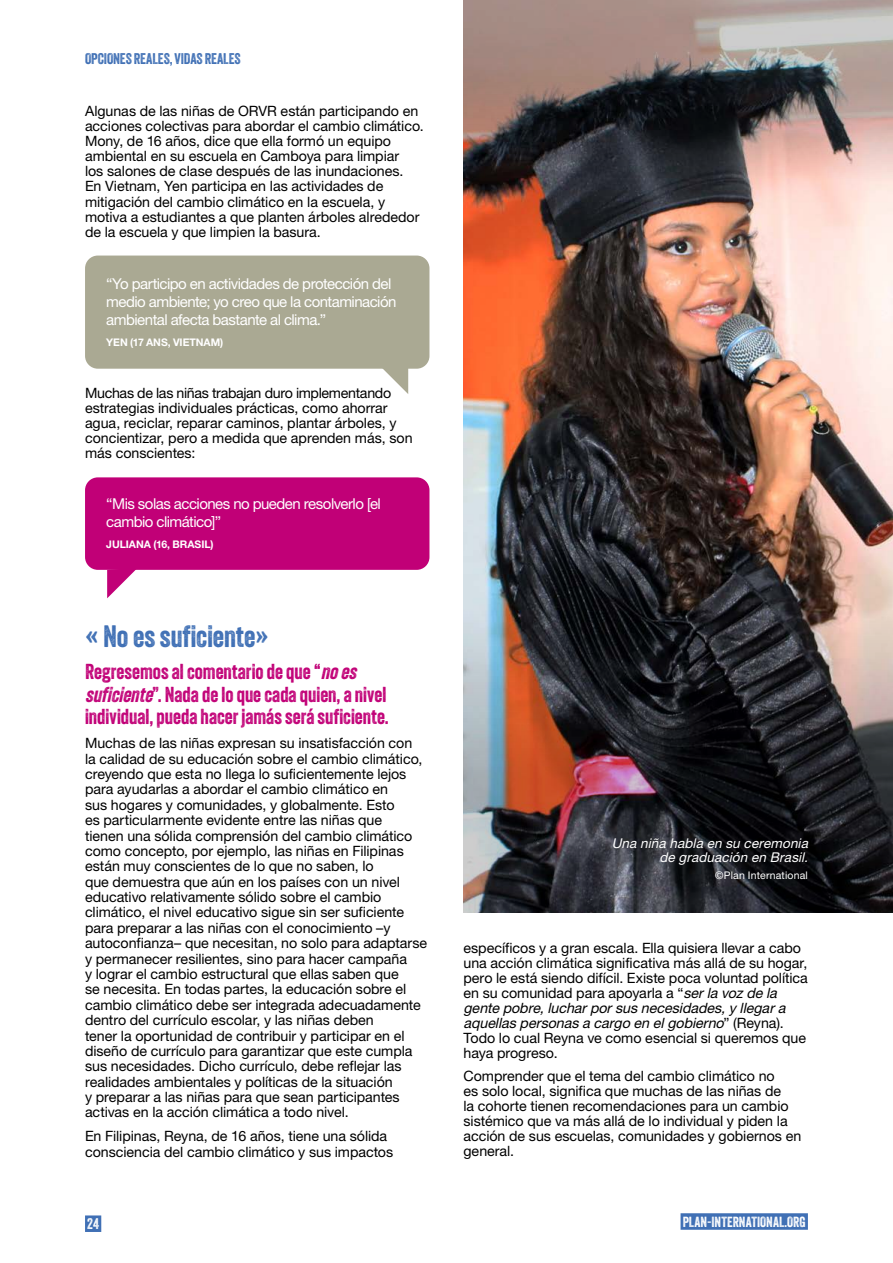
<style>
.page{position:relative;width:893px;height:1263px;background:#fff}
.page>*{position:absolute;margin:0;border:0;box-sizing:border-box;transform-origin:0 0}
.bodykop{font:30px "Veneer";color:#4070b5}
.bodykop-2{font:21px/23px "Veneer";color:#c10077}
.quote{font:15px/18px "Helvetica Neue LT Std";letter-spacing:-.035em;color:#fff}
.t1{font:15px "Veneer";letter-spacing:-.005em;color:#4070b5}
.t2{font:15px "Veneer";color:#fff}
.body{font:14.25px/15.5px "Helvetica Neue LT Std";letter-spacing:-.005em;color:#000}
.bodykop-3{font:14.25px/15px "Helvetica Neue LT Std";letter-spacing:-.005em;color:#000}
.t3{font:14.25px "Veneer";letter-spacing:.005em;color:#fff}
.PHOTO{font:italic 13.5px/14.2px "Helvetica Neue LT Std";color:#fff;text-align:right}
.quotee{font:700 10.5px "Helvetica Neue LT Std";letter-spacing:-.005em;color:#fff}
.quote-2{font:700 10.5px "Helvetica Neue LT Std";letter-spacing:-.005em;color:#fff}
.PHOTO-2{font:10.5px "Helvetica Neue LT Std";letter-spacing:.015em;color:#fff}
.s1{font-style:italic}
</style>
<div class="page">
<div style="left:85px;top:1215px;width:16px;height:17px;background:#4070b5"></div>
<div style="left:680px;top:1213px;width:128px;height:17px;background:#4070b5"></div>
<img style="left:463px;top:204px;width:430px;height:362px">
<img style="left:463px;top:566px;width:430px;height:347px">
<svg style="left:463px;top:0;width:430px;height:204px;background:#7e6e6c"></svg>
<div style="left:85px;top:256px;width:344px;height:113px;background:#aaa993;border-radius:13px"></div>
<svg style="left:378px;top:368px;width:30px;height:26px"></svg>
<div style="left:85px;top:477px;width:344px;height:93px;background:#c10077;border-radius:13px"></div>
<svg style="left:107px;top:569px;width:31px;height:29px"></svg>
<p class="t1" style="left:85px;top:49px;width:157px">OPCIONES REALES, VIDAS REALES</p>
<p class="bodykop-3" style="left:85px;top:104px;width:340px">Algunas de las niñas de ORVR están participando en acciones colectivas para abordar el cambio climático.<br>Mony, de 16 años, dice que ella formó un equipo ambiental en su escuela en Camboya para limpiar<br>los salones de clase después de las inundaciones.<br>En Vietnam, Yen participa en las actividades de mitigación del cambio climático en la escuela, y motiva a estudiantes a que planten árboles alrededor de la escuela y que limpien la basura.</p>
<p class="quote" style="left:106px;top:274px;width:292px">“Yo participo en actividades de protección del medio ambiente; yo creo que la contaminación ambiental afecta bastante al clima.”</p>
<p class="quotee" style="left:106px;top:336px;width:118px">YEN (17 ANS, VIETNAM)</p>
<p class="bodykop-3" style="left:85px;top:385px;width:329px">Muchas de las niñas trabajan duro implementando estrategias individuales prácticas, como ahorrar agua, reciclar, reparar caminos, plantar árboles, y concientizar, pero a medida que aprenden más, son más conscientes:</p>
<p class="quote" style="left:106px;top:495px;width:276px">“Mis solas acciones no pueden resolverlo [el cambio climático]”</p>
<p class="quote-2" style="left:106px;top:538px;width:109px">JULIANA (16, BRASIL)</p>
<p class="bodykop" style="left:85px;top:618px;width:185px">« No es suficiente»</p>
<p class="bodykop-2" style="left:85px;top:659px;width:305px">Regresemos al comentario de que “<span class="s1">noes suficiente</span>”. Nada de lo que cada quien, a nivel individual, pueda hacer jamás será suficiente.</p>
<p class="body" style="left:85px;top:735px;width:344px">Muchas de las niñas expresan su insatisfacción con<br>la calidad de su educación sobre el cambio climático, creyendo que esta no llega lo suficientemente lejos para ayudarlas a abordar el cambio climático en<br>sus hogares y comunidades, y globalmente. Esto<br>es particularmente evidente entre las niñas que<br>tienen una sólida comprensión del cambio climático como concepto, por ejemplo, las niñas en Filipinas están muy conscientes de lo que no saben, lo<br>que demuestra que aún en los países con un nivel educativo relativamente sólido sobre el cambio climático, el nivel educativo sigue sin ser suficiente para preparar a las niñas con el conocimiento –y autoconfianza– que necesitan, no solo para adaptarse y permanecer resilientes, sino para hacer campaña<br>y lograr el cambio estructural que ellas saben que<br>se necesita. En todas partes, la educación sobre el cambio climático debe ser integrada adecuadamente dentro del currículo escolar, y las niñas deben<br>tener la oportunidad de contribuir y participar en el diseño de currículo para garantizar que este cumpla sus necesidades. Dicho currículo, debe reflejar las realidades ambientales y políticas de la situación<br>y preparar a las niñas para que sean participantes activas en la acción climática a todo nivel.</p>
<p class="body" style="left:85px;top:1128px;width:310px">En Filipinas, Reyna, de 16 años, tiene una sólida consciencia del cambio climático y sus impactos</p>
<p class="PHOTO" style="left:612px;top:836px;width:201px">Una niña habla en su ceremonia de graduación en Brasil.</p>
<p class="PHOTO-2" style="left:715px;top:869px;width:94px">©Plan International</p>
<p class="body" style="left:463px;top:940px;width:346px;line-height:15px">específicos y a gran escala. Ella quisiera llevar a cabo una acción climática significativa más allá de su hogar, pero le está siendo difícil. Existe poca voluntad política en su comunidad para apoyarla a “<span class="s1">serla vozde la gente pobre,lucharporsus necesidades,y llegara aquellas personas a cargo en elgobierno</span>” ( R e y n a) .<br>Todo lo cual Reyna ve como esencial si queremos que haya progreso.</p>
<p class="body" style="left:463px;top:1068px;width:339px;line-height:15px">Comprender que el tema del cambio climático no<br>es solo local, significa que muchas de las niñas de<br>la cohorte tienen recomendaciones para un cambio sistémico que va más allá de lo individual y piden la acción de sus escuelas, comunidades y gobiernos en general.</p>
<p class="t2" style="left:87px;top:1214px;width:13px">24</p>
<p class="t3" style="left:683px;top:1213px;width:125px">PLAN-INTERNATIONAL.ORG</p>
</div>
